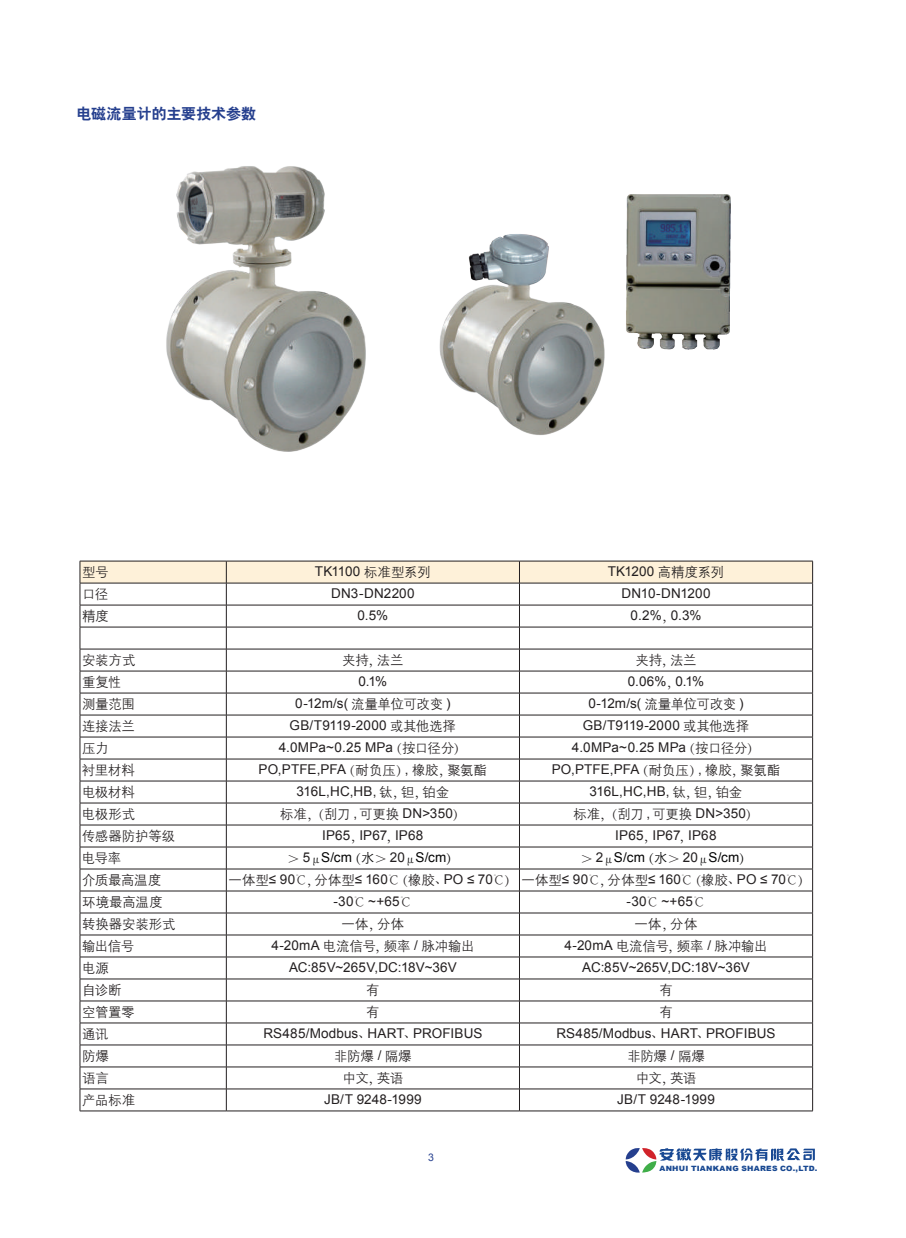
<style>
.page{position:relative;width:906px;height:1238px;background:#fff}
.page>*{position:absolute;margin:0;border:0;box-sizing:border-box;transform-origin:0 0}
.t1{font:15px "H Yb 2 gj";letter-spacing:-.005em;color:#253f8e}
.t2{font:13.5px "Arial";letter-spacing:.01em;color:#231f20}
.t3{font:13.5px "H Yg 2 gj";letter-spacing:-.02em;color:#231f20}
.t4{font:13.5px "Arial";letter-spacing:.015em;color:#030303}
.t5{font:10.5px "Arial";color:#253f8e}
.t6{font:900 7.2px "Arial";letter-spacing:.03em;color:#194992;scale:1.05 1}
.s1{font-family:"H Yg 2 gj"}
.s2{font-family:"Adobe Song Std";font-weight:300}
.s3{font-family:"Arial"}
.s4{font-family:"Adobe Song Std";font-weight:300;color:#231f20}
.s5{color:#231f20}
</style>
<div class="page">
<svg style="left:625px;top:1148px;width:190px;height:24px"></svg>
<svg style="left:80px;top:561px;width:733px;height:549px"></svg>
<hr style="left:80px;top:1110px;width:146px;height:1px;background:#231f20">
<hr style="left:226px;top:1110px;width:293px;height:1px;background:#231f20">
<hr style="left:519px;top:1110px;width:294px;height:1px;background:#231f20">
<img style="left:166px;top:166px;width:200px;height:286px">
<img style="left:439px;top:234px;width:166px;height:201px">
<img style="left:626px;top:194px;width:105px;height:156px">
<p class="t1" style="left:77px;top:106px;width:181px">电磁流量计的主要技术参数</p>
<p class="t3" style="left:82px;top:565px;width:28px">型号</p>
<p class="t2" style="left:315px;top:562px;width:117px">TK1100 <span class="s1">标准型系列</span></p>
<p class="t2" style="left:608px;top:562px;width:118px">TK1200 <span class="s1">高精度系列</span></p>
<p class="t3" style="left:82px;top:587px;width:28px">口径</p>
<p class="t2" style="left:331px;top:584px;width:85px">DN3-DN2200</p>
<p class="t2" style="left:621px;top:584px;width:90px">DN10-DN1200</p>
<p class="t3" style="left:82px;top:609px;width:28px">精度</p>
<p class="t2" style="left:357px;top:606px;width:32px">0.5%</p>
<p class="t2" style="left:630px;top:606px;width:72px">0.2%<span class="s2">，</span>0.3%</p>
<p class="t3" style="left:82px;top:653px;width:55px">安装方式</p>
<p class="t3" style="left:342px;top:653px;width:63px">夹持<span class="s2">，</span>法兰</p>
<p class="t3" style="left:635px;top:653px;width:63px">夹持<span class="s2">，</span>法兰</p>
<p class="t3" style="left:82px;top:675px;width:41px">重复性</p>
<p class="t2" style="left:358px;top:672px;width:30px">0.1%</p>
<p class="t2" style="left:628px;top:672px;width:78px">0.06%<span class="s2">，</span>0.1%</p>
<p class="t3" style="left:82px;top:697px;width:55px">测量范围</p>
<p class="t2" style="left:295px;top:694px;width:157px">0-12m/s( <span class="s1">流量单位可改变</span> )</p>
<p class="t2" style="left:588px;top:694px;width:157px">0-12m/s( <span class="s1">流量单位可改变</span> )</p>
<p class="t3" style="left:82px;top:719px;width:54px">连接法兰</p>
<p class="t2" style="left:290px;top:716px;width:168px">GB/T9119-2000 <span class="s1">或其他选择</span></p>
<p class="t2" style="left:583px;top:716px;width:168px">GB/T9119-2000 <span class="s1">或其他选择</span></p>
<p class="t3" style="left:82px;top:741px;width:28px">压力</p>
<p class="t2" style="left:279px;top:738px;width:189px">4.0MPa~0.25 MPa<span class="s2">（</span><span class="s1">按口径分</span><span class="s2">）</span></p>
<p class="t2" style="left:572px;top:738px;width:189px">4.0MPa~0.25 MPa<span class="s2">（</span><span class="s1">按口径分</span><span class="s2">）</span></p>
<p class="t3" style="left:82px;top:763px;width:55px">衬里材料</p>
<p class="t2" style="left:258px;top:760px;width:230px">PO,PTFE,PFA<span class="s2">（</span><span class="s1">耐负压</span><span class="s2">）</span>, <span class="s1">橡胶</span><span class="s2">，</span><span class="s1">聚氨酯</span></p>
<p class="t2" style="left:552px;top:760px;width:230px">PO,PTFE,PFA<span class="s2">（</span><span class="s1">耐负压</span><span class="s2">）</span>, <span class="s1">橡胶</span><span class="s2">，</span><span class="s1">聚氨酯</span></p>
<p class="t3" style="left:82px;top:785px;width:55px">电极材料</p>
<p class="t2" style="left:296px;top:782px;width:154px">316L,HC,HB, <span class="s1">钛</span><span class="s2">，</span><span class="s1">钽</span><span class="s2">，</span><span class="s1">铂金</span></p>
<p class="t2" style="left:589px;top:782px;width:154px">316L,HC,HB, <span class="s1">钛</span><span class="s2">，</span><span class="s1">钽</span><span class="s2">，</span><span class="s1">铂金</span></p>
<p class="t3" style="left:82px;top:807px;width:55px">电极形式</p>
<p class="t3" style="left:280px;top:807px;width:187px">标准<span class="s2">，（</span>刮刀 <span class="s3">,</span>可更换 <span class="s3">DN&gt;350</span><span class="s2">）</span></p>
<p class="t3" style="left:573px;top:807px;width:187px">标准<span class="s2">，（</span>刮刀 <span class="s3">,</span>可更换 <span class="s3">DN&gt;350</span><span class="s2">）</span></p>
<p class="t3" style="left:82px;top:829px;width:95px">传感器防护等级</p>
<p class="t2" style="left:322px;top:826px;width:103px">IP65<span class="s2">，</span>IP67<span class="s2">，</span>IP68</p>
<p class="t2" style="left:615px;top:826px;width:103px">IP65<span class="s2">，</span>IP67<span class="s2">，</span>IP68</p>
<p class="t3" style="left:82px;top:851px;width:41px">电导率</p>
<p class="t4" style="left:286px;top:848px;width:174px"><span class="s4">＞</span> <span class="s5">5</span><span class="s2">μ</span>S/cm<span class="s2">（</span><span class="s1">水</span><span class="s4">＞</span> <span class="s5">20</span><span class="s2">μ</span>S/cm<span class="s2">）</span></p>
<p class="t4" style="left:580px;top:848px;width:173px"><span class="s4">＞</span> <span class="s5">2</span><span class="s2">μ</span>S/cm<span class="s2">（</span><span class="s1">水</span><span class="s4">＞</span> <span class="s5">20</span><span class="s2">μ</span>S/cm<span class="s2">）</span></p>
<p class="t3" style="left:82px;top:873px;width:81px">介质最高温度</p>
<p class="t2" style="left:228px;top:870px;width:583px"><span class="s1">一体型</span>≤ 90<span class="s2">℃，</span><span class="s1">分体型</span>≤ 160<span class="s2">℃（</span><span class="s1">橡胶</span><span class="s2">、</span>PO ≤ 70<span class="s2">℃）</span><span class="s1">一体型</span>≤ 90<span class="s2">℃，</span><span class="s1">分体型</span>≤ 160<span class="s2">℃（</span><span class="s1">橡胶</span><span class="s2">、</span>PO ≤ 70<span class="s2">℃）</span></p>
<p class="t3" style="left:82px;top:895px;width:82px">环境最高温度</p>
<p class="t2" style="left:333px;top:892px;width:80px">-30<span class="s2">℃</span> ~+65<span class="s2">℃</span></p>
<p class="t2" style="left:626px;top:892px;width:80px">-30<span class="s2">℃</span> ~+65<span class="s2">℃</span></p>
<p class="t3" style="left:82px;top:917px;width:95px">转换器安装形式</p>
<p class="t3" style="left:341px;top:917px;width:64px">一体<span class="s2">，</span>分体</p>
<p class="t3" style="left:634px;top:917px;width:64px">一体<span class="s2">，</span>分体</p>
<p class="t3" style="left:82px;top:939px;width:54px">输出信号</p>
<p class="t3" style="left:271px;top:939px;width:205px"><span class="s3">4-20mA</span> 电流信号<span class="s2">，</span>频率 <span class="s3">/</span> 脉冲输出</p>
<p class="t3" style="left:564px;top:939px;width:205px"><span class="s3">4-20mA</span> 电流信号<span class="s2">，</span>频率 <span class="s3">/</span> 脉冲输出</p>
<p class="t3" style="left:82px;top:961px;width:28px">电源</p>
<p class="t2" style="left:289px;top:958px;width:169px">AC:85V~265V,DC:18V~36V</p>
<p class="t2" style="left:582px;top:958px;width:169px">AC:85V~265V,DC:18V~36V</p>
<p class="t3" style="left:82px;top:983px;width:41px">自诊断</p>
<p class="t3" style="left:366px;top:983px;width:15px">有</p>
<p class="t3" style="left:659px;top:983px;width:15px">有</p>
<p class="t3" style="left:82px;top:1004px;width:54px">空管置零</p>
<p class="t3" style="left:366px;top:1004px;width:15px">有</p>
<p class="t3" style="left:659px;top:1004px;width:15px">有</p>
<p class="t3" style="left:82px;top:1026px;width:28px">通讯</p>
<p class="t2" style="left:263px;top:1024px;width:221px">RS485/Modbus<span class="s2">、</span>HART<span class="s2">、</span>PROFIBUS</p>
<p class="t2" style="left:556px;top:1024px;width:221px">RS485/Modbus<span class="s2">、</span>HART<span class="s2">、</span>PROFIBUS</p>
<p class="t3" style="left:82px;top:1048px;width:28px">防爆</p>
<p class="t3" style="left:334px;top:1048px;width:79px">非防爆 <span class="s3">/</span> 隔爆</p>
<p class="t3" style="left:627px;top:1048px;width:79px">非防爆 <span class="s3">/</span> 隔爆</p>
<p class="t3" style="left:82px;top:1070px;width:28px">语言</p>
<p class="t3" style="left:342px;top:1070px;width:62px">中文<span class="s2">，</span>英语</p>
<p class="t3" style="left:636px;top:1070px;width:62px">中文<span class="s2">，</span>英语</p>
<p class="t3" style="left:82px;top:1092px;width:55px">产品标准</p>
<p class="t2" style="left:324px;top:1090px;width:99px">JB/T 9248-1999</p>
<p class="t2" style="left:617px;top:1090px;width:99px">JB/T 9248-1999</p>
<p class="t5" style="left:428px;top:1150px;width:7px">3</p>
<p class="t6" style="left:659px;top:1162px;width:152px">ANHUI TIANKANG SHARES CO.,LTD.</p>
</div>
